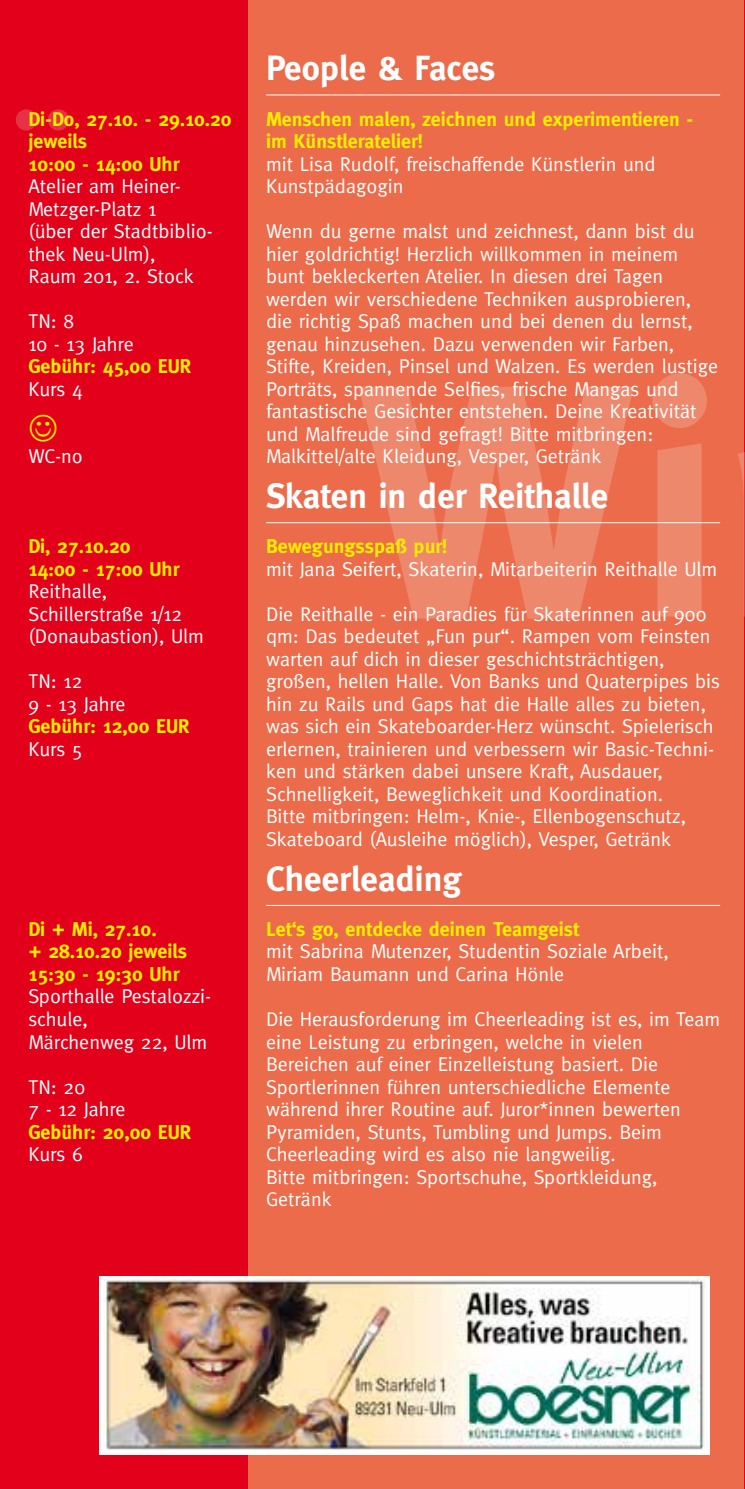
<style>
.page{position:relative;width:745px;height:1489px;background:#fff}
.page>*{position:absolute;margin:0;border:0;box-sizing:border-box;transform-origin:0 0}
.t1{font:700 330.5px "Meta";color:#fff}
.t2{font:700 120px "Meta";color:#fff}
.t3{font:700 35px "Meta";color:#fff}
.t4{font:20px/22.5px "Meta";color:#fff}
.t5{font:700 20px/22.5px "Meta";color:#ffed00}
</style>
<div class="page">
<div style="left:0;top:0;width:248px;height:1488px;background:#e2001a"></div>
<div style="left:248px;top:0;width:496px;height:1488px;background:#eb6b4a"></div>
<hr style="left:266px;top:94px;width:453px;height:1px;background:#fff">
<hr style="left:266px;top:522px;width:453px;height:1px;background:#fff">
<hr style="left:266px;top:904px;width:453px;height:1px;background:#fff">
<img style="left:99px;top:1276px;width:610px;height:178px">
<h2 class="t2" style="left:10px;top:18px;width:66px">..</h2>
<p class="t5" style="left:28px;top:107px;width:205px">Di-Do, 27.10. - 29.10.20 jeweils<br>10:00 - 14:00 Uhr</p>
<p class="t4" style="left:28px;top:175px;width:186px">Atelier am Heiner-<br>Metzger-Platz 1<br>(über der Stadtbiblio&shy;thek Neu-Ulm),<br>Raum 201, 2. Stock</p>
<p class="t4" style="left:28px;top:310px;width:107px">TN: 8<br>10 - 13 Jahre</p>
<p class="t5" style="left:28px;top:355px;width:164px">Gebühr: 45,00 EUR</p>
<p class="t4" style="left:28px;top:377px;width:56px">Kurs 4</p>
<p class="t4" style="left:28px;top:445px;width:56px">WC-no</p>
<p class="t5" style="left:28px;top:535px;width:152px">Di, 27.10.20<br>14:00 - 17:00 Uhr</p>
<p class="t4" style="left:28px;top:580px;width:177px">Reithalle,<br>Schillerstraße 1/12 (Donaubastion), Ulm</p>
<p class="t4" style="left:28px;top:670px;width:99px">TN: 12<br>9 - 13 Jahre</p>
<p class="t5" style="left:28px;top:715px;width:163px">Gebühr: 12,00 EUR</p>
<p class="t4" style="left:28px;top:737px;width:56px">Kurs 5</p>
<p class="t5" style="left:28px;top:917px;width:160px">Di + Mi, 27.10.<br>+ 28.10.20 jeweils<br>15:30 - 19:30 Uhr</p>
<p class="t4" style="left:28px;top:985px;width:184px">Sporthalle Pestalozzi&shy;schule,<br>Märchenweg 22, Ulm</p>
<p class="t4" style="left:28px;top:1075px;width:99px">TN: 20<br>7 - 12 Jahre</p>
<p class="t5" style="left:28px;top:1120px;width:164px">Gebühr: 20,00 EUR</p>
<p class="t4" style="left:28px;top:1142px;width:56px">Kurs 6</p>
<h3 class="t3" style="left:266px;top:48px;width:231px">People &amp; Faces</h3>
<p class="t5" style="left:266px;top:107px;width:428px">Menschen malen, zeichnen und experimentieren - im Künstleratelier!</p>
<p class="t4" style="left:266px;top:152px;width:391px">mit Lisa Rudolf, freischaffende Künstlerin und<br>Kunstpädagogin</p>
<p class="t4" style="left:266px;top:220px;width:453px">Wenn du gerne malst und zeichnest, dann bist du hier goldrichtig! Herzlich willkommen in meinem bunt bekleckerten Atelier. In diesen drei Tagen werden wir verschiedene Techniken ausprobieren, die richtig Spaß machen und bei denen du lernst, genau hinzusehen. Dazu verwenden wir Farben, Stifte, Kreiden, Pinsel und Walzen. Es werden lustige Porträts, spannende Selfies, frische Mangas und fantastische Gesichter entstehen. Deine Kreativität und Malfreude sind gefragt! Bitte mitbringen:<br>Malkittel/alte Kleidung, Vesper, Getränk</p>
<h3 class="t3" style="left:266px;top:476px;width:343px">Skaten in der Reithalle</h3>
<p class="t5" style="left:266px;top:535px;width:182px">Bewegungsspaß pur!</p>
<p class="t4" style="left:266px;top:557px;width:452px">mit Jana Seifert, Skaterin, Mitarbeiterin Reithalle Ulm</p>
<p class="t4" style="left:266px;top:602px;width:455px">Die Reithalle - ein Paradies für Skaterinnen auf 900 qm: Das bedeutet „Fun pur“. Rampen vom Feinsten warten auf dich in dieser geschichtsträchtigen, großen, hellen Halle. Von Banks und Quaterpipes bis hin zu Rails und Gaps hat die Halle alles zu bieten, was sich ein Skateboarder-Herz wünscht. Spielerisch erlernen, trainieren und verbessern wir Basic-Techni&shy;ken und stärken dabei unsere Kraft, Ausdauer, Schnelligkeit, Beweglichkeit und Koordination.<br>Bitte mitbringen: Helm-, Knie-, Ellenbogenschutz, Skateboard (Ausleihe möglich), Vesper, Getränk</p>
<h3 class="t3" style="left:266px;top:858px;width:197px">Cheerleading</h3>
<p class="t5" style="left:266px;top:917px;width:314px">Let‘s go, entdecke deinen Teamgeist</p>
<p class="t4" style="left:266px;top:940px;width:404px">mit Sabrina Mutenzer, Studentin Soziale Arbeit,<br>Miriam Baumann und Carina Hönle</p>
<p class="t4" style="left:266px;top:1007px;width:455px">Die Herausforderung im Cheerleading ist es, im Team eine Leistung zu erbringen, welche in vielen Bereichen auf einer Einzelleistung basiert. Die Sportlerinnen führen unterschiedliche Elemente während ihrer Routine auf. Juror*innen bewerten Pyramiden, Stunts, Tumbling und Jumps. Beim Cheerleading wird es also nie langweilig.<br>Bitte mitbringen: Sportschuhe, Sportkleidung, Getränk</p>
<h1 class="t1" style="left:355px;top:311px;width:367px">Wi</h1>
</div>
